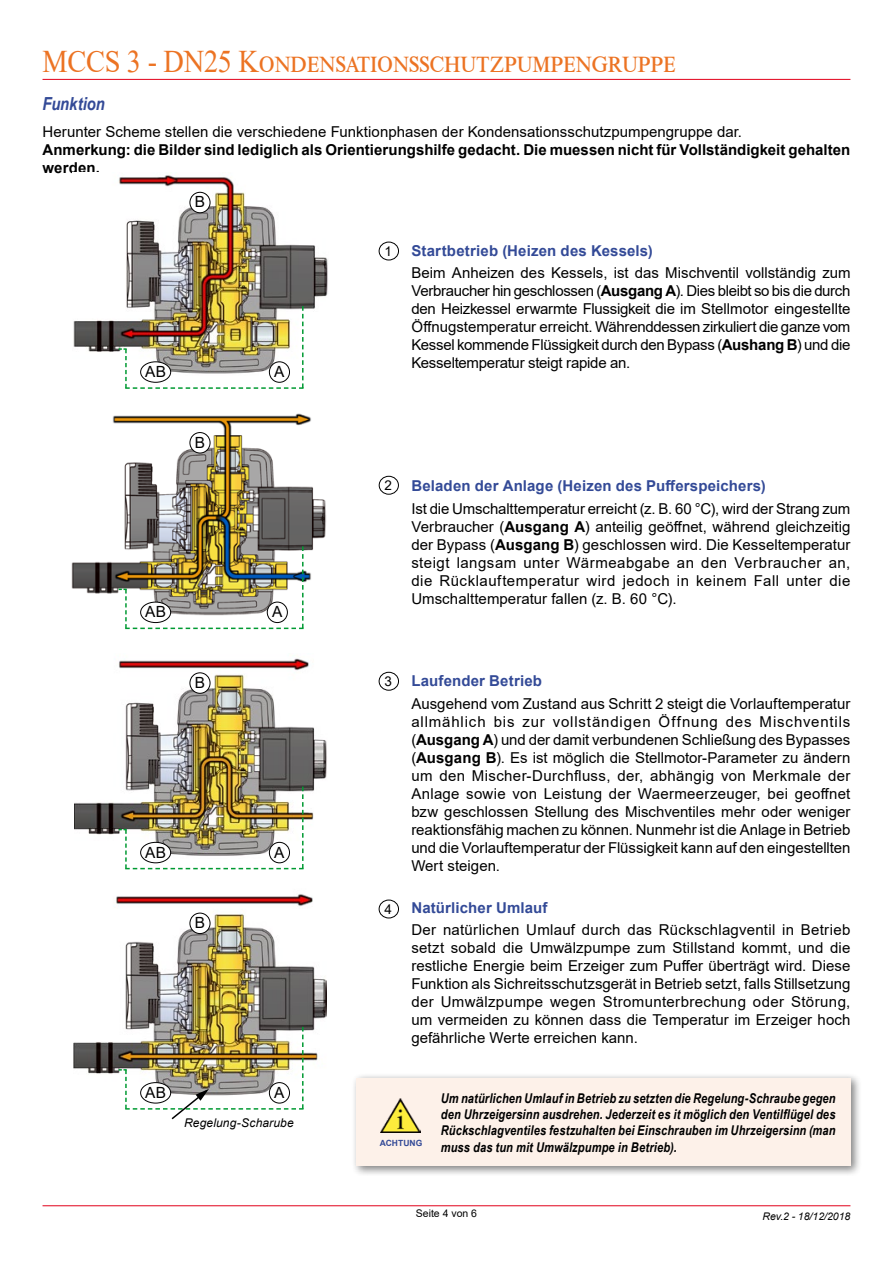
<style>
.page{position:relative;width:893px;height:1263px;background:#fff}
.page>*{position:absolute;margin:0;border:0;box-sizing:border-box;transform-origin:0 0}
.t1{font:31.5px "Times New Roman";letter-spacing:-.01em;color:#ec7323;scale:.9 1}
.t2{font:italic 700 18px "Arial Narrow";letter-spacing:-.005em;color:#334a97}
.t3{font:15.45px "Arial";letter-spacing:.025em;color:#000}
.t4{font:15px/18px "Arial";color:#000;text-align:justify}
.t5{font:700 15px/18px "Arial";color:#000}
.t6{font:700 15px "Arial";letter-spacing:.01em;color:#334a97}
.t7{font:italic 700 13.5px/16.2px "Arial Narrow";letter-spacing:.01em;color:#000;text-align:justify}
.t8{font:13.5px "Arial";color:#000}
.t9{font:italic 12px "Arial";letter-spacing:.01em;color:#000}
.t10{font:italic 10.5px "Arial";color:#000}
.t11{font:10.5px "Arial";color:#000}
.t12{font:700 8.55px "Arial";letter-spacing:.005em;color:#334a97}
.s1{font-weight:700}
</style>
<div class="page">
<hr style="left:43px;top:79px;width:807px;height:1px;background:#e2001a">
<hr style="left:43px;top:1205px;width:807px;height:1px;background:#e2001a">
<div style="left:351px;top:1073px;width:511px;height:104px;background:#000;opacity:.5"></div>
<div style="left:356px;top:1078px;width:494px;height:88px;background:#fdf1e9"></div>
<img style="left:381px;top:1098px;width:39px;height:35px">
<div style="left:379px;top:242px;width:20px;height:18px;border:1px solid #000;border-radius:50%"></div>
<div style="left:379px;top:476px;width:20px;height:19px;border:1px solid #000;border-radius:50%"></div>
<div style="left:379px;top:672px;width:20px;height:19px;border:1px solid #000;border-radius:50%"></div>
<div style="left:379px;top:900px;width:20px;height:18px;border:1px solid #000;border-radius:50%"></div>
<img style="left:73px;top:894px;width:253px;height:180px">
<img style="left:75px;top:658px;width:252px;height:177px">
<img style="left:72px;top:413px;width:254px;height:181px">
<img style="left:73px;top:175px;width:255px;height:177px">
<img style="left:119px;top:787px;width:185px;height:82px">
<img style="left:119px;top:546px;width:185px;height:83px">
<img style="left:119px;top:306px;width:185px;height:83px">
<div style="left:190px;top:192px;width:20px;height:21px;background:#fff;border-radius:50%"></div>
<div style="left:189px;top:192px;width:21px;height:21px;border:1px solid #000;border-radius:50%"></div>
<div style="left:190px;top:433px;width:20px;height:20px;background:#fff;border-radius:50%"></div>
<div style="left:189px;top:432px;width:21px;height:21px;border:1px solid #000;border-radius:50%"></div>
<div style="left:190px;top:673px;width:20px;height:20px;background:#fff;border-radius:50%"></div>
<div style="left:189px;top:672px;width:21px;height:22px;border:1px solid #000;border-radius:50%"></div>
<div style="left:190px;top:913px;width:20px;height:20px;background:#fff;border-radius:50%"></div>
<div style="left:189px;top:913px;width:21px;height:21px;border:1px solid #000;border-radius:50%"></div>
<div style="left:269px;top:362px;width:20px;height:20px;background:#fff;border-radius:50%"></div>
<div style="left:269px;top:361px;width:21px;height:22px;border:1px solid #000;border-radius:50%"></div>
<div style="left:267px;top:602px;width:20px;height:20px;background:#fff;border-radius:50%"></div>
<div style="left:267px;top:602px;width:21px;height:21px;border:1px solid #000;border-radius:50%"></div>
<div style="left:269px;top:842px;width:20px;height:21px;background:#fff;border-radius:50%"></div>
<div style="left:269px;top:842px;width:21px;height:21px;border:1px solid #000;border-radius:50%"></div>
<div style="left:141px;top:362px;width:30px;height:20px;background:#fff;border-radius:50%"></div>
<div style="left:140px;top:361px;width:31px;height:22px;border:1px solid #000;border-radius:50%"></div>
<div style="left:141px;top:602px;width:30px;height:20px;background:#fff;border-radius:50%"></div>
<div style="left:140px;top:602px;width:31px;height:21px;border:1px solid #000;border-radius:50%"></div>
<div style="left:141px;top:842px;width:30px;height:21px;background:#fff;border-radius:50%"></div>
<div style="left:140px;top:842px;width:31px;height:21px;border:1px solid #000;border-radius:50%"></div>
<img style="left:119px;top:1027px;width:185px;height:93px">
<h1 class="t1" style="left:43px;top:39px;width:705px">MCCS 3 - DN25 Kondensationsschutzpumpengruppe</h1>
<p class="t2" style="left:43px;top:90px;width:64px">Funktion</p>
<p class="t4" style="left:43px;top:122px;width:701px">Herunter Scheme stellen die verschiedene Funktionphasen der Kondensationsschutzpumpengruppe dar.</p>
<p class="t5" style="left:43px;top:141px;width:809px">Anmerkung: die Bilder sind lediglich als Orientierungshilfe gedacht. Die muessen nicht für Vollständigkeit gehalten werden.</p>
<p class="t3" style="left:195px;top:191px;width:12px">B</p>
<p class="t3" style="left:145px;top:361px;width:22px">AB</p>
<p class="t3" style="left:274px;top:361px;width:12px">A</p>
<p class="t8" style="left:384px;top:242px;width:9px">1</p>
<p class="t6" style="left:411px;top:240px;width:243px">Startbetrieb (Heizen des Kessels)</p>
<p class="t4" style="left:411px;top:264px;width:441px">Beim Anheizen des Kessels, ist das Mischventil vollständig zum Verbraucher hin geschlossen (<span class="s1">Ausgang A</span>). Dies bleibt so bis die durch den Heizkessel erwarmte Flussigkeit die im Stellmotor eingestellte Öffnugstemperatur erreicht. Währenddessen zirkuliert die ganze vom Kessel kommende Flüssigkeit durch den Bypass (<span class="s1">Aushang B</span>) und die Kesseltemperatur steigt rapide an.</p>
<p class="t3" style="left:195px;top:432px;width:12px">B</p>
<p class="t3" style="left:145px;top:601px;width:22px">AB</p>
<p class="t3" style="left:272px;top:601px;width:12px">A</p>
<p class="t8" style="left:384px;top:476px;width:9px">2</p>
<p class="t6" style="left:411px;top:476px;width:356px">Beladen der Anlage (Heizen des Pufferspeichers)</p>
<p class="t4" style="left:411px;top:499px;width:441px">Ist die Umschalttemperatur erreicht (z. B. 60 °C), wird der Strang zum Verbraucher (<span class="s1">Ausgang A</span>) anteilig geöffnet, während gleichzeitig der Bypass (<span class="s1">Ausgang B</span>) geschlossen wird. Die Kesseltemperatur steigt langsam unter Wärmeabgabe an den Verbraucher an, die Rücklauftemperatur wird jedoch in keinem Fall unter die Umschalttemperatur fallen (z. B. 60 °C).</p>
<p class="t3" style="left:195px;top:672px;width:12px">B</p>
<p class="t3" style="left:145px;top:841px;width:22px">AB</p>
<p class="t3" style="left:274px;top:841px;width:12px">A</p>
<p class="t8" style="left:384px;top:672px;width:9px">3</p>
<p class="t6" style="left:411px;top:670px;width:132px">Laufender Betrieb</p>
<p class="t4" style="left:411px;top:694px;width:441px">Ausgehend vom Zustand aus Schritt 2 steigt die Vorlauftemperatur allmählich bis zur vollständigen Öffnung des Mischventils (<span class="s1">Ausgang A</span>) und der damit verbundenen Schließung des Bypasses (<span class="s1">Ausgang B</span>). Es ist möglich die Stellmotor-Parameter zu ändern um den Mischer-Durchfluss, der, abhängig von Merkmale der Anlage sowie von Leistung der Waermeerzeuger, bei geoffnet bzw geschlossen Stellung des Mischventiles mehr oder weniger reaktionsfähig machen zu können. Nunmehr ist die Anlage in Betrieb und die Vorlauftemperatur der Flüssigkeit kann auf den eingestellten Wert steigen.</p>
<p class="t3" style="left:195px;top:912px;width:12px">B</p>
<p class="t8" style="left:384px;top:900px;width:9px">4</p>
<p class="t6" style="left:411px;top:897px;width:138px">Natürlicher Umlauf</p>
<p class="t4" style="left:411px;top:921px;width:441px">Der natürlichen Umlauf durch das Rückschlagventil in Betrieb setzt sobald die Umwälzpumpe zum Stillstand kommt, und die restliche Energie beim Erzeiger zum Puffer überträgt wird. Diese Funktion als Sichreitsschutzsgerät in Betrieb setzt, falls Stillsetzung der Umwälzpumpe wegen Stromunterbrechung oder Störung, um vermeiden zu können dass die Temperatur im Erzeiger hoch gefährliche Werte erreichen kann.</p>
<p class="t3" style="left:145px;top:1082px;width:22px">AB</p>
<p class="t3" style="left:274px;top:1082px;width:12px">A</p>
<p class="t9" style="left:184px;top:1115px;width:111px">Regelung-Scharube</p>
<p class="t12" style="left:380px;top:1137px;width:44px">ACHTUNG</p>
<p class="t7" style="left:441px;top:1089px;width:396px">Um natürlichen Umlauf in Betrieb zu setzten die Regelung-Schraube gegen den Uhrzeigersinn ausdrehen. Jederzeit es it möglich den Ventilflügel des Rückschlagventiles festzuhalten bei Einschrauben im Uhrzeigersinn (man muss das tun mit Umwälzpumpe in Betrieb).</p>
<p class="t11" style="left:416px;top:1206px;width:63px">Seite 4 von 6</p>
<p class="t10" style="left:762px;top:1210px;width:89px">Rev.2 - 18/12/2018</p>
</div>
